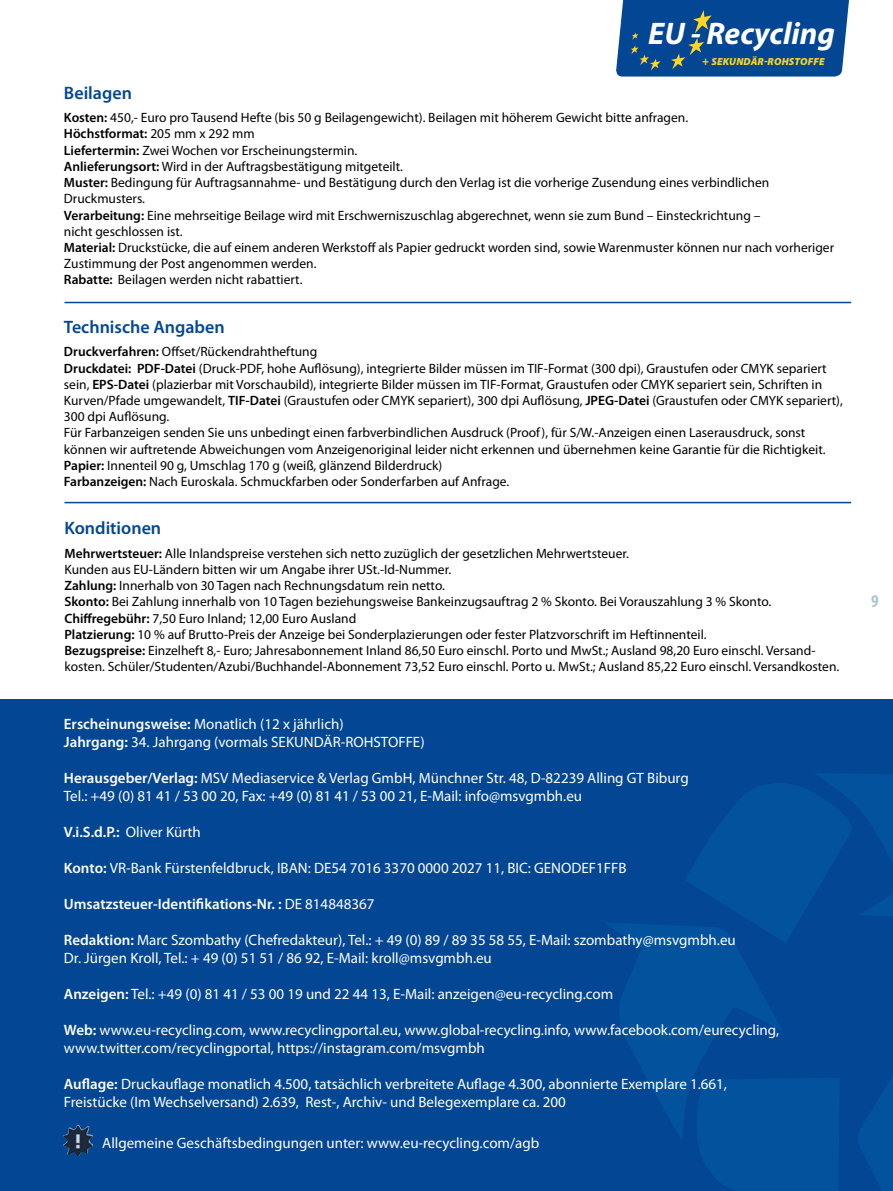
<style>
.page{position:relative;width:893px;height:1191px;background:#fff}
.page>*{position:absolute;margin:0;border:0;box-sizing:border-box;transform-origin:0 0}
.t1{font:italic 700 31.35px "Myriad Pro";color:#fff}
.t2{font:600 18px "Myriad Pro";color:#034694}
.t3{font:700 condensed 18px "Myriad Pro";color:#adc6d2}
.t4{font:15px/18px "Myriad Pro";color:#fff}
.t5{font:600 15px "Myriad Pro";color:#fff}
.t6{font:13.5px/16.2px "Myriad Pro";color:#000}
.t7{font:italic 900 10.35px "Myriad Pro";letter-spacing:.02em;color:#ffd622}
.s1{font-weight:700;font-size:12px}
.s2{font-weight:600}
.s3{font-weight:400}
</style>
<div class="page">
<div style="left:0;top:699px;width:893px;height:492px;background:#034694"></div>
<img style="left:63px;top:1124px;width:31px;height:32px">
<svg style="left:606px;top:774px;width:287px;height:417px"></svg>
<hr style="left:64px;top:502px;width:787px;height:1px;background:#034694">
<hr style="left:64px;top:302px;width:787px;height:1px;background:#034694">
<svg style="left:616px;top:0;width:233px;height:77px;background:#125095"></svg>
<h1 class="t1" style="left:648px;top:13px;width:188px">EU - Recycling</h1>
<p class="t7" style="left:702px;top:54px;width:124px"><span class="s1">+</span> SEKUNDÄR-ROHSTOFFE</p>
<h2 class="t2" style="left:64px;top:81px;width:70px">Beilagen</h2>
<p class="t6" style="left:64px;top:109px;width:772px"><span class="s2">Kosten:</span> 450,- Euro pro Tausend Hefte (bis 50 g Beilagengewicht). Beilagen mit höherem Gewicht bitte anfragen.<br><span class="s2">Höchstformat:</span> 205 mm x 292 mm<br><span class="s2">Liefertermin:</span> Zwei Wochen vor Erscheinungstermin.<br><span class="s2">Anlieferungsort:</span> Wird in der Auftragsbestätigung mitgeteilt.<br><span class="s2">Muster:</span> Bedingung für Auftragsannahme- und Bestätigung durch den Verlag ist die vorherige Zusendung eines verbindlichen Druckmusters.<br><span class="s2">Verarbeitung:</span> Eine mehrseitige Beilage wird mit Erschwerniszuschlag abgerechnet, wenn sie zum Bund – Einsteckrichtung –<br>nicht geschlossen ist.<br><span class="s2">Material:</span> Druckstücke, die auf einem anderen Werkstoff als Papier gedruckt worden sind, sowie Warenmuster können nur nach vorheriger Zustimmung der Post angenommen werden.<br><span class="s2">Rabatte:</span> Beilagen werden nicht rabattiert.</p>
<h2 class="t2" style="left:64px;top:315px;width:162px">Technische Angaben</h2>
<p class="t6" style="left:64px;top:343px;width:780px"><span class="s2">Druckverfahren:</span> Offset/Rückendrahtheftung<br><span class="s2">Druckdatei: PDF-Datei</span> (Druck-PDF, hohe Auflösung), integrierte Bilder müssen im TIF-Format (300 dpi), Graustufen oder CMYK separiert sein, <span class="s2">EPS-Datei</span> (plazierbar mit Vorschaubild), integrierte Bilder müssen im TIF-Format, Graustufen oder CMYK separiert sein, Schriften in Kurven/Pfade umgewandelt, <span class="s2">TIF-Datei</span> (Graustufen oder CMYK separiert), 300 dpi Auflösung, <span class="s2">JPEG-Datei</span> (Graustufen oder CMYK separiert), 300 dpi Auflösung.<br>Für Farbanzeigen senden Sie uns unbedingt einen farbverbindlichen Ausdruck (Proof), für S/W.-Anzeigen einen Laserausdruck, sonst können wir auftretende Abweichungen vom Anzeigenoriginal leider nicht erkennen und übernehmen keine Garantie für die Richtigkeit.<br><span class="s2">Papier:</span> Innenteil 90 g, Umschlag 170 g (weiß, glänzend Bilderdruck)<br><span class="s2">Farbanzeigen:</span> Nach Euroskala. Schmuckfarben oder Sonderfarben auf Anfrage.</p>
<h2 class="t2" style="left:64px;top:516px;width:98px">Konditionen</h2>
<p class="t6" style="left:64px;top:545px;width:776px"><span class="s2">Mehrwertsteuer:</span> Alle Inlandspreise verstehen sich netto zuzüglich der gesetzlichen Mehrwertsteuer.<br>Kunden aus EU-Ländern bitten wir um Angabe ihrer USt.-Id-Nummer.<br><span class="s2">Zahlung:</span> Innerhalb von 30 Tagen nach Rechnungsdatum rein netto.<br><span class="s2">Skonto:</span> Bei Zahlung innerhalb von 10 Tagen beziehungsweise Bankeinzugsauftrag 2 % Skonto. Bei Vorauszahlung 3 % Skonto.<br><span class="s2">Chiffregebühr:</span> 7,50 Euro Inland; 12,00 Euro Ausland<br><span class="s2">Platzierung:</span> 10 % auf Brutto-Preis der Anzeige bei Sonderplazierungen oder fester Platzvorschrift im Heftinnenteil.<br><span class="s2">Bezugspreise:</span> Einzelheft 8,- Euro; Jahresabonnement Inland 86,50 Euro einschl. Porto und MwSt.; Ausland 98,20 Euro einschl. Versand&shy;kosten. Schüler/Studenten/Azubi/Buchhandel-Abonnement 73,52 Euro einschl. Porto u. MwSt.; Ausland 85,22 Euro einschl. Versandkosten.</p>
<p class="t4" style="left:64px;top:714px;width:362px"><span class="s2">Erscheinungsweise:</span> Monatlich (12 x jährlich)<br><span class="s2">Jahrgang:</span> 34. Jahrgang (vormals SEKUNDÄR-ROHSTOFFE)</p>
<p class="t4" style="left:64px;top:768px;width:626px"><span class="s2">Herausgeber/Verlag:</span> MSV Mediaservice &amp; Verlag GmbH, Münchner Str. 48, D-82239 Alling GT Biburg<br>Tel.: +49 (0) 81 41 / 53 00 20, Fax: +49 (0) 81 41 / 53 00 21, E-Mail: info@msvgmbh.eu</p>
<p class="t5" style="left:64px;top:822px;width:138px">V.i.S.d.P.: <span class="s3">Oliver Kürth</span></p>
<p class="t4" style="left:64px;top:858px;width:564px"><span class="s2">Konto:</span> VR-Bank Fürstenfeldbruck, IBAN: DE54 7016 3370 0000 2027 11, BIC: GENODEF1FFB</p>
<p class="t5" style="left:64px;top:894px;width:312px">Umsatzsteuer-Identifikations-Nr. : <span class="s3">DE 814848367</span></p>
<p class="t4" style="left:64px;top:930px;width:673px"><span class="s2">Redaktion:</span> Marc Szombathy (Chefredakteur), Tel.: + 49 (0) 89 / 89 35 58 55, E-Mail: szombathy@msvgmbh.eu<br>Dr. Jürgen Kroll, Tel.: + 49 (0) 51 51 / 86 92, E-Mail: kroll@msvgmbh.eu</p>
<p class="t4" style="left:64px;top:984px;width:551px"><span class="s2">Anzeigen:</span> Tel.: +49 (0) 81 41 / 53 00 19 und 22 44 13, E-Mail: anzeigen@eu-recycling.com</p>
<p class="t4" style="left:64px;top:1020px;width:717px"><span class="s2">Web:</span> www.eu-recycling.com, www.recyclingportal.eu, www.global-recycling.info, www.facebook.com/eurecycling, www.twitter.com/recyclingportal, https://instagram.com/msvgmbh</p>
<p class="t4" style="left:64px;top:1074px;width:665px"><span class="s2">Auflage:</span> Druckauflage monatlich 4.500, tatsächlich verbreitete Auflage 4.300, abonnierte Exemplare 1.661,<br>Freistücke (Im Wechselversand) 2.639, Rest-, Archiv- und Belegexemplare ca. 200</p>
<p class="t4" style="left:102px;top:1133px;width:439px">Allgemeine Geschäftsbedingungen unter: www.eu-recycling.com/agb</p>
<h2 class="t3" style="left:871px;top:589px;width:9px">9</h2>
</div>
